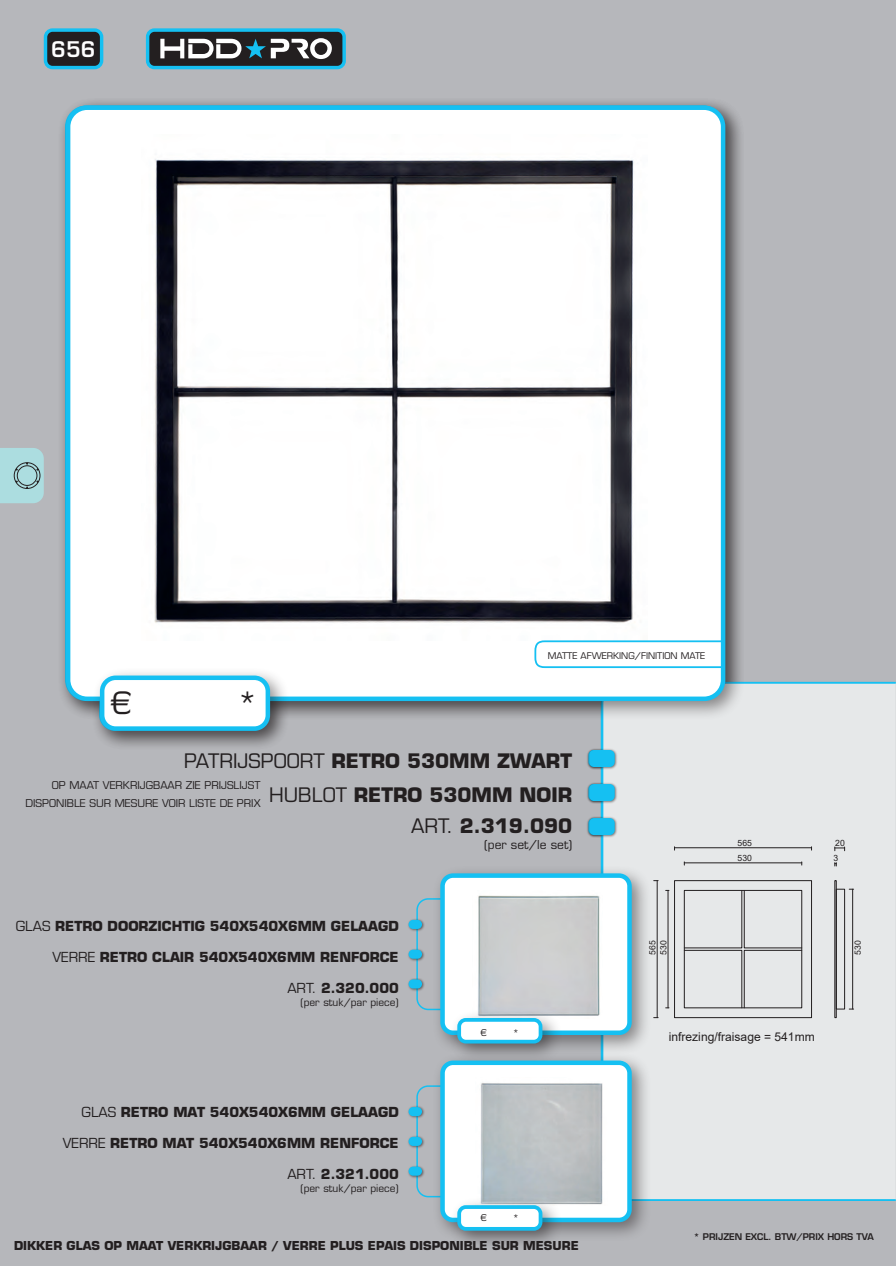
<style>
.page{position:relative;width:896px;height:1266px;background:#fff}
.page>*{position:absolute;margin:0;border:0;box-sizing:border-box;transform-origin:0 0}
.t1{font:600 21px "Eurostile LT Std";color:#fff}
.t2{font:700 19.5px "Eurostile LT Std";color:#231f20}
.t3{font:700 13.5px "Eurostile LT Std";color:#231f20}
.t4{font:12.15px "Arial";color:#231f20}
.t5{font:700 12px "Eurostile LT Std";color:#231f20}
.t6{font:12px "Eurostile LT Std";color:#231f20}
.t7{font:10.5px/18px "Eurostile LT Std";color:#231f20;text-align:right}
.t8{font:10.2px "Eurostile LT Std";color:#231f20}
.t9{font:600 9px "Eurostile LT Std";color:#231f20}
.t10{font:9px "Eurostile LT Std";color:#231f20}
.t11{font:8.7px/15.1px "Arial";color:#231f20}
.s1{font-weight:400}
</style>
<div class="page">
<hr style="left:894px;top:0;width:1px;height:1265px;background:#b6b7bb">
<div style="left:0;top:0;width:894px;height:1265px;background:#b6b7bb"></div>
<svg style="left:0;top:448px;width:44px;height:55px;background:#a3cfd2"></svg>
<div style="left:45px;top:30px;width:57px;height:38px;background:#231f20;border-radius:7px"></div>
<div style="left:44px;top:28px;width:59px;height:41px;border:3px solid #15c0f2;border-radius:7px"></div>
<div style="left:148px;top:30px;width:196px;height:38px;background:#231f20;border-radius:7px"></div>
<div style="left:146px;top:28px;width:200px;height:41px;border:3px solid #15c0f2;border-radius:7px"></div>
<svg style="left:160px;top:38px;width:172px;height:21px"></svg>
<div style="left:407px;top:918px;width:18px;height:14px;background:#231f20;opacity:.6"></div>
<div style="left:408px;top:919px;width:14px;height:9px;background:#15c0f2;border-radius:5px"></div>
<div style="left:407px;top:948px;width:18px;height:13px;background:#231f20;opacity:.6"></div>
<div style="left:408px;top:949px;width:14px;height:9px;background:#15c0f2;border-radius:5px"></div>
<div style="left:407px;top:977px;width:18px;height:14px;background:#231f20;opacity:.6"></div>
<div style="left:408px;top:979px;width:14px;height:9px;background:#15c0f2;border-radius:5px"></div>
<div style="left:407px;top:1105px;width:18px;height:14px;background:#231f20;opacity:.6"></div>
<div style="left:408px;top:1106px;width:14px;height:10px;background:#15c0f2;border-radius:5px"></div>
<div style="left:407px;top:1135px;width:18px;height:13px;background:#231f20;opacity:.6"></div>
<div style="left:408px;top:1136px;width:14px;height:9px;background:#15c0f2;border-radius:5px"></div>
<div style="left:407px;top:1164px;width:18px;height:14px;background:#231f20;opacity:.6"></div>
<div style="left:408px;top:1166px;width:14px;height:9px;background:#15c0f2;border-radius:5px"></div>
<div style="left:600px;top:681px;width:295px;height:520px;background:#e6e8e9"></div>
<div style="left:432px;top:865px;width:220px;height:190px;background:#231f20;opacity:.5"></div>
<div style="left:442px;top:875px;width:187px;height:157px;background:#fff;border-radius:11px"></div>
<div style="left:440px;top:873px;width:191px;height:161px;border:4px solid #15c0f2;border-radius:11px"></div>
<div style="left:432px;top:1052px;width:220px;height:190px;background:#231f20;opacity:.5"></div>
<div style="left:442px;top:1062px;width:187px;height:157px;background:#fff;border-radius:11px"></div>
<div style="left:440px;top:1060px;width:191px;height:162px;border:4px solid #15c0f2;border-radius:11px"></div>
<div style="left:449px;top:1009px;width:113px;height:54px;background:#231f20;opacity:.5"></div>
<div style="left:459px;top:1019px;width:81px;height:22px;background:#fff;border-radius:7px"></div>
<div style="left:457px;top:1017px;width:85px;height:26px;border:4px solid #15c0f2;border-radius:7px"></div>
<div style="left:449px;top:1196px;width:113px;height:54px;background:#231f20;opacity:.5"></div>
<div style="left:459px;top:1206px;width:81px;height:22px;background:#fff;border-radius:7px"></div>
<div style="left:457px;top:1205px;width:85px;height:25px;border:4px solid #15c0f2;border-radius:7px"></div>
<div style="left:58px;top:97px;width:687px;height:624px;background:#231f20;opacity:.5"></div>
<div style="left:68px;top:108px;width:655px;height:590px;background:#fff;border-radius:19px"></div>
<div style="left:66px;top:105px;width:659px;height:596px;border:4px solid #15c0f2;border-radius:19px"></div>
<div style="left:92px;top:667px;width:198px;height:84px;background:#231f20;opacity:.5"></div>
<div style="left:102px;top:677px;width:166px;height:51px;background:#fff;border-radius:13px"></div>
<div style="left:100px;top:675px;width:170px;height:55px;border:4px solid #15c0f2;border-radius:13px"></div>
<div style="left:587px;top:748px;width:30px;height:22px;background:#231f20;opacity:.6"></div>
<div style="left:589px;top:750px;width:25px;height:17px;background:#15c0f2;border-radius:5px"></div>
<div style="left:587px;top:782px;width:30px;height:22px;background:#231f20;opacity:.6"></div>
<div style="left:589px;top:784px;width:25px;height:17px;background:#15c0f2;border-radius:5px"></div>
<div style="left:587px;top:816px;width:30px;height:22px;background:#231f20;opacity:.6"></div>
<div style="left:589px;top:818px;width:25px;height:17px;background:#15c0f2;border-radius:5px"></div>
<img style="left:475px;top:1083px;width:128px;height:122px">
<img style="left:472px;top:895px;width:128px;height:122px">
<div style="left:674px;top:880px;width:137px;height:137px;border:1px solid #231f20"></div>
<svg style="left:684px;top:890px;width:117px;height:117px;background:#d6d7d8"></svg>
<div style="left:836px;top:889px;width:8px;height:120px;border:1px solid #231f20"></div>
<hr style="left:674px;top:847px;width:137px;height:1px;background:#231f20">
<hr style="left:684px;top:862px;width:117px;height:1px;background:#231f20">
<hr style="left:656px;top:880px;width:1px;height:137px;background:#231f20">
<hr style="left:667px;top:890px;width:1px;height:117px;background:#231f20">
<svg style="left:834px;top:847px;width:11px;height:3px"></svg>
<hr style="left:852px;top:889px;width:1px;height:120px;background:#231f20">
<img style="left:154px;top:159px;width:480px;height:464px">
<svg style="left:534px;top:639px;width:191px;height:30px"></svg>
<h1 class="t1" style="left:51px;top:36px;width:46px">656</h1>
<p class="t10" style="left:547px;top:650px;width:159px">MATTE AFWERKING/FINITION MATE</p>
<h2 class="t2" style="left:184px;top:748px;width:389px"><span class="s1">PATRIJSPOORT</span> RETRO 530MM ZWART</h2>
<p class="t7" style="left:25px;top:776px;width:236px">OP MAAT VERKRIJGBAAR ZIE PRIJSLIJST<br>DISPONIBLE SUR MESURE VOIR LISTE DE PRIX</p>
<h2 class="t2" style="left:269px;top:782px;width:304px"><span class="s1">HUBLOT</span> RETRO 530MM NOIR</h2>
<h2 class="t2" style="left:411px;top:813px;width:162px"><span class="s1">ART.</span> 2.319.090</h2>
<p class="t6" style="left:484px;top:837px;width:90px">(per set/le set)</p>
<p class="t3" style="left:16px;top:917px;width:384px"><span class="s1">GLAS</span> RETRO DOORZICHTIG 540X540X6MM GELAAGD</p>
<p class="t3" style="left:52px;top:948px;width:348px"><span class="s1">VERRE</span> RETRO CLAIR 540X540X6MM RENFORCE</p>
<p class="t3" style="left:287px;top:979px;width:113px"><span class="s1">ART.</span> 2.320.000</p>
<p class="t8" style="left:300px;top:995px;width:100px">(per stuk/par piece)</p>
<p class="t3" style="left:82px;top:1103px;width:318px"><span class="s1">GLAS</span> RETRO MAT 540X540X6MM GELAAGD</p>
<p class="t3" style="left:63px;top:1134px;width:337px"><span class="s1">VERRE</span> RETRO MAT 540X540X6MM RENFORCE</p>
<p class="t3" style="left:287px;top:1165px;width:113px"><span class="s1">ART.</span> 2.321.000</p>
<p class="t8" style="left:300px;top:1182px;width:100px">(per stuk/par piece)</p>
<p class="t5" style="left:14px;top:1238px;width:566px">DIKKER GLAS OP MAAT VERKRIJGBAAR / VERRE PLUS EPAIS DISPONIBLE SUR MESURE</p>
<p class="t11" style="left:737px;top:834px;width:16px">565<br>530</p>
<p class="t11" style="left:835px;top:835px;width:11px">20</p>
<p class="t11" style="left:833px;top:850px;width:6px">3</p>
<p class="t11" style="left:647px;top:954px;width:16px;line-height:10.8px;rotate:-90deg">565<br>530</p>
<p class="t4" style="left:668px;top:1028px;width:147px">infrezing/fraisage = 541mm</p>
<p class="t11" style="left:850px;top:954px;width:16px;rotate:-90deg">530</p>
<p class="t9" style="left:693px;top:1231px;width:182px">* PRIJZEN EXCL. BTW/PRIX HORS TVA</p>
</div>
